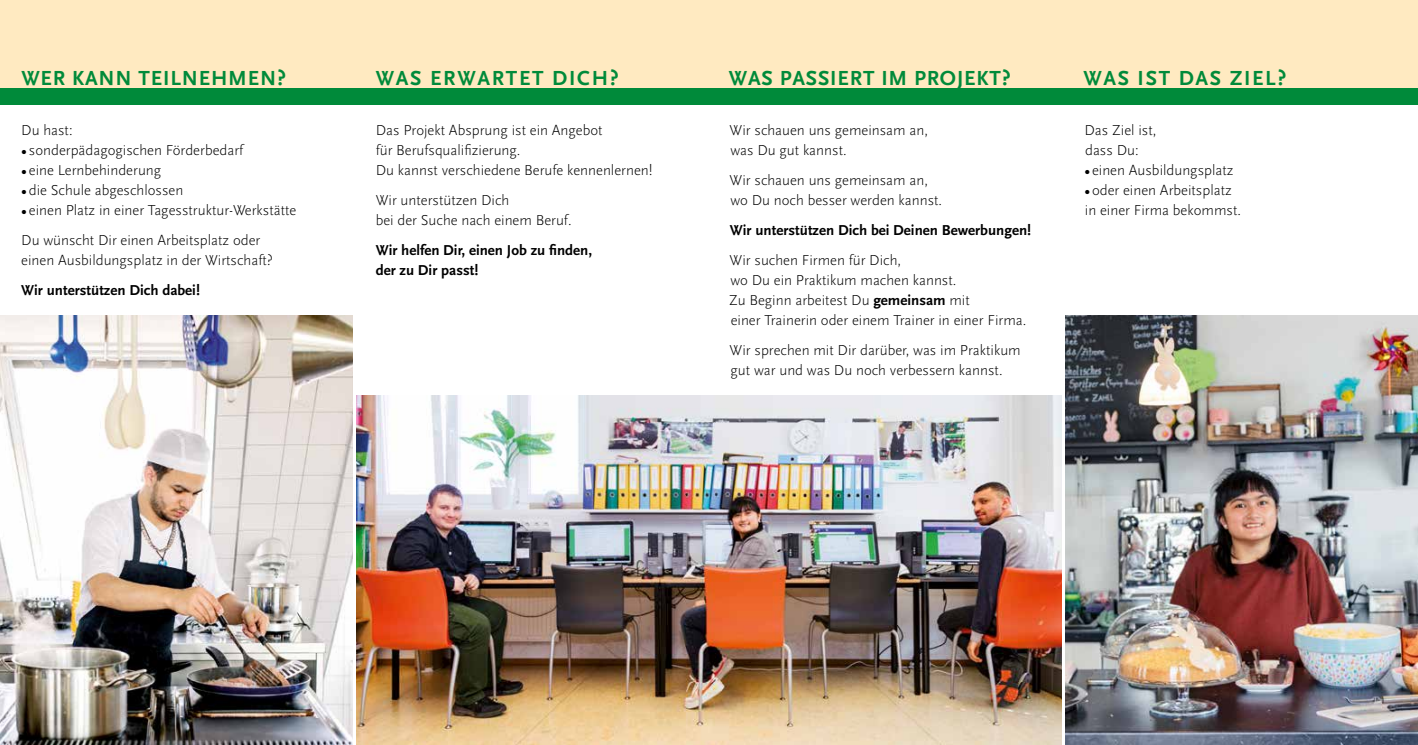
<style>
.page{position:relative;width:1418px;height:745px;background:#fff}
.page>*{position:absolute;margin:0;border:0;box-sizing:border-box;transform-origin:0 0}
.t1{font:700 21.25px "Scala Sans Pro";letter-spacing:.04em;color:#008a3a}
.t2{font:700 21.25px "Scala Sans Pro";letter-spacing:.08em;color:#008a3a}
.t3{font:300 15px/20px "Scala Sans Pro";color:#000}
.t4{font:700 15px/20px "Scala Sans Pro";color:#000}
.s1{font-size:8.75px}
.s2{font-weight:700}
</style>
<div class="page">
<img style="left:356px;top:395px;width:705px;height:349px">
<div style="left:0;top:0;width:1417px;height:97px;background:#ffeac1"></div>
<div style="left:0;top:89px;width:1417px;height:16px;background:#008a3a"></div>
<img style="left:0;top:315px;width:353px;height:429px">
<img style="left:1065px;top:315px;width:352px;height:429px">
<h1 class="t1" style="left:21px;top:65px;width:266px">WER KANN TEILNEHMEN?</h1>
<p class="t3" style="left:21px;top:120px;width:53px">Du hast:</p>
<p class="t3" style="left:21px;top:140px;width:223px"><span class="s1">○</span> sonderpädagogischen Förderbedarf</p>
<p class="t3" style="left:21px;top:160px;width:141px"><span class="s1">○</span> eine Lernbehinderung</p>
<p class="t3" style="left:21px;top:180px;width:164px"><span class="s1">○</span> die Schule abgeschlossen</p>
<p class="t3" style="left:21px;top:195px;width:277px;line-height:30px"><span class="s1">○</span> einen Platz in einer Tagesstruktur-Werkstätte<br>Du wünscht Dir einen Arbeitsplatz oder</p>
<p class="t3" style="left:21px;top:250px;width:253px">einen Ausbildungsplatz in der Wirtschaft?</p>
<p class="t4" style="left:21px;top:280px;width:180px">Wir unterstützen Dich dabei!</p>
<h1 class="t2" style="left:376px;top:65px;width:244px">WAS ERWARTET DICH?</h1>
<p class="t3" style="left:376px;top:120px;width:278px">Das Projekt Absprung ist ein Angebot<br>für Berufsqualifizierung.<br>Du kannst verschiedene Berufe kennenlernen!</p>
<p class="t3" style="left:376px;top:190px;width:197px">Wir unterstützen Dich<br>bei der Suche nach einem Beruf.</p>
<p class="t4" style="left:376px;top:240px;width:218px">Wir helfen Dir, einen Job zu finden, der zu Dir passt!</p>
<h1 class="t1" style="left:728px;top:65px;width:283px">WAS PASSIERT IM PROJEKT?</h1>
<p class="t3" style="left:729px;top:120px;width:200px">Wir schauen uns gemeinsam an, was Du gut kannst.</p>
<p class="t3" style="left:729px;top:170px;width:214px">Wir schauen uns gemeinsam an, wo Du noch besser werden kannst.</p>
<p class="t4" style="left:730px;top:220px;width:303px">Wir unterstützen Dich bei Deinen Bewerbungen!</p>
<p class="t3" style="left:729px;top:250px;width:299px">Wir suchen Firmen für Dich,<br>wo Du ein Praktikum machen kannst.<br>Zu Beginn arbeitest Du <span class="s2">gemeinsam</span> mit<br>einer Trainerin oder einem Trainer in einer Firma.</p>
<p class="t3" style="left:729px;top:340px;width:293px">Wir sprechen mit Dir darüber, was im Praktikum gut war und was Du noch verbessern kannst.</p>
<h1 class="t2" style="left:1083px;top:65px;width:204px">WAS IST DAS ZIEL?</h1>
<p class="t3" style="left:1084px;top:120px;width:73px">Das Ziel ist, dass Du:</p>
<p class="t3" style="left:1084px;top:160px;width:151px"><span class="s1">○</span> einen Ausbildungsplatz</p>
<p class="t3" style="left:1084px;top:180px;width:158px"><span class="s1">○</span> oder einen Arbeitsplatz in einer Firma bekommst.</p>
</div>
